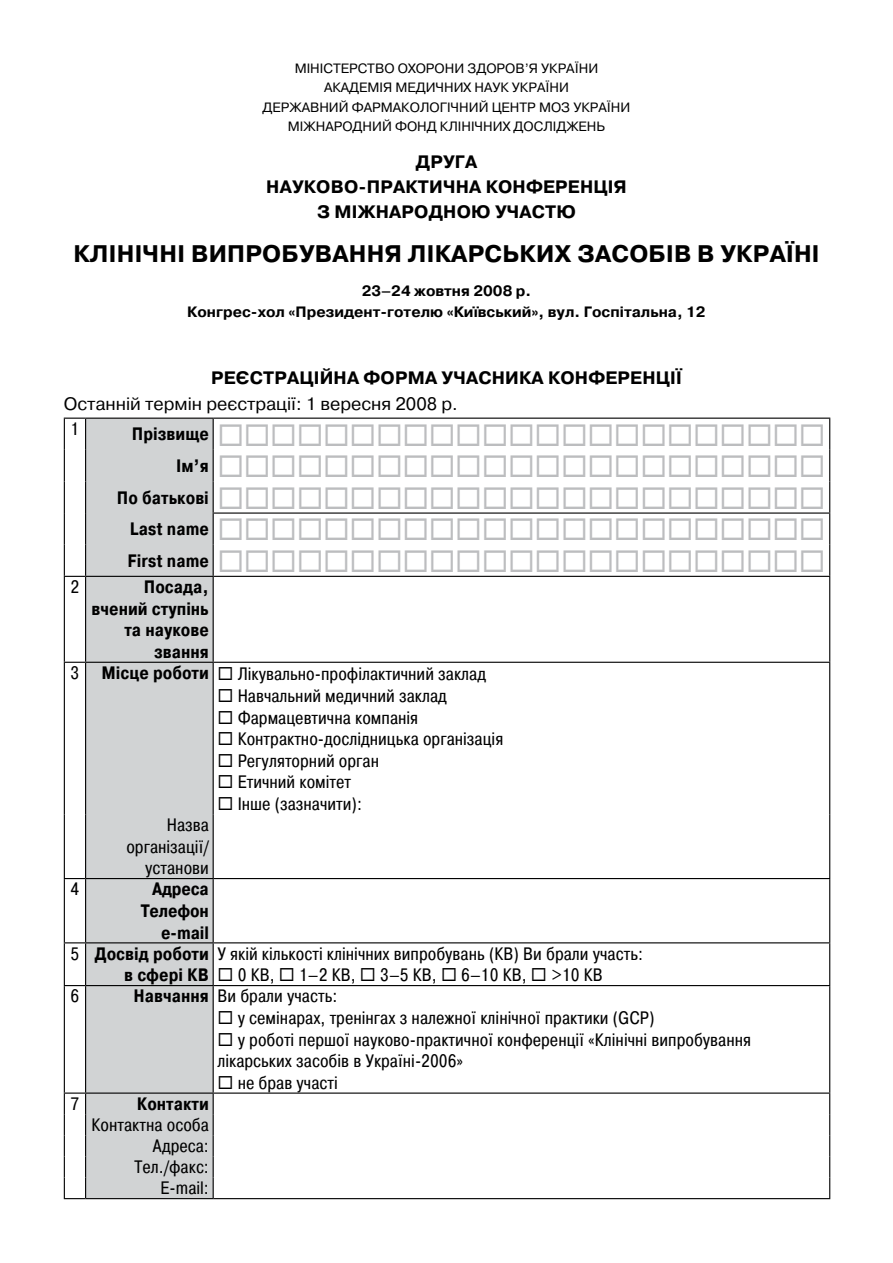
<style>
.page{position:relative;width:893px;height:1263px;background:#fff}
.page>*{position:absolute;margin:0;border:0;box-sizing:border-box;transform-origin:0 0}
.t1{font:700 24px "Pragmatica";letter-spacing:.01em;color:#000}
.t2{font:18px/21.6px "Pragmatica Cond";color:#000;text-align:right}
.t3{font:700 18px/31.7px "Pragmatica Cond";color:#000;text-align:right}
.t4{font:700 18px/24.6px "Pragmatica";letter-spacing:.01em;color:#000;text-align:center}
.t5{font:18px "Pragmatica";color:#000}
.t6{font:700 15px/21px "Pragmatica";color:#000;text-align:center}
.t7{font:13.5px/19.2px "Pragmatica";color:#000;text-align:center}
.s1{color:#bcbdbf}
.s2{font-weight:700}
.s3{font-weight:400}
</style>
<div class="page">
<div style="left:86px;top:419px;width:127px;height:779px;background:#d1d3d4"></div>
<svg style="left:64px;top:576px;width:22px;height:1px"></svg>
<hr style="left:86px;top:576px;width:127px;height:1px;background:#000">
<hr style="left:213px;top:576px;width:617px;height:1px;background:#000">
<svg style="left:64px;top:662px;width:22px;height:1px"></svg>
<hr style="left:86px;top:662px;width:127px;height:1px;background:#000">
<hr style="left:213px;top:662px;width:617px;height:1px;background:#000">
<svg style="left:64px;top:878px;width:22px;height:1px"></svg>
<hr style="left:86px;top:878px;width:127px;height:1px;background:#000">
<hr style="left:213px;top:878px;width:617px;height:1px;background:#000">
<hr style="left:86px;top:942px;width:127px;height:1px;background:#000">
<hr style="left:213px;top:942px;width:617px;height:1px;background:#000">
<svg style="left:64px;top:942px;width:22px;height:1px"></svg>
<svg style="left:64px;top:985px;width:22px;height:1px"></svg>
<hr style="left:86px;top:985px;width:127px;height:1px;background:#000">
<hr style="left:213px;top:985px;width:617px;height:1px;background:#000">
<svg style="left:64px;top:418px;width:22px;height:1px"></svg>
<hr style="left:64px;top:419px;width:1px;height:31px;background:#000">
<hr style="left:64px;top:450px;width:1px;height:31px;background:#000">
<hr style="left:64px;top:481px;width:1px;height:32px;background:#000">
<hr style="left:64px;top:513px;width:1px;height:32px;background:#000">
<hr style="left:64px;top:545px;width:1px;height:31px;background:#000">
<hr style="left:64px;top:577px;width:1px;height:85px;background:#000">
<hr style="left:64px;top:663px;width:1px;height:151px;background:#000">
<hr style="left:64px;top:814px;width:1px;height:64px;background:#000">
<hr style="left:64px;top:879px;width:1px;height:63px;background:#000">
<hr style="left:64px;top:943px;width:1px;height:42px;background:#000">
<hr style="left:64px;top:986px;width:1px;height:106px;background:#000">
<hr style="left:86px;top:418px;width:127px;height:1px;background:#000">
<hr style="left:85px;top:419px;width:1px;height:31px;background:#000">
<hr style="left:85px;top:450px;width:1px;height:31px;background:#000">
<hr style="left:85px;top:481px;width:1px;height:32px;background:#000">
<hr style="left:85px;top:513px;width:1px;height:32px;background:#000">
<hr style="left:85px;top:545px;width:1px;height:31px;background:#000">
<hr style="left:85px;top:577px;width:1px;height:85px;background:#000">
<hr style="left:85px;top:663px;width:1px;height:151px;background:#000">
<hr style="left:85px;top:814px;width:1px;height:64px;background:#000">
<hr style="left:85px;top:879px;width:1px;height:63px;background:#000">
<hr style="left:85px;top:943px;width:1px;height:42px;background:#000">
<hr style="left:85px;top:986px;width:1px;height:106px;background:#000">
<hr style="left:829px;top:514px;width:1px;height:31px;background:#000">
<hr style="left:829px;top:545px;width:1px;height:31px;background:#000">
<hr style="left:829px;top:577px;width:1px;height:85px;background:#000">
<hr style="left:829px;top:663px;width:1px;height:151px;background:#000">
<hr style="left:829px;top:814px;width:1px;height:64px;background:#000">
<hr style="left:829px;top:879px;width:1px;height:63px;background:#000">
<hr style="left:829px;top:943px;width:1px;height:42px;background:#000">
<hr style="left:829px;top:986px;width:1px;height:106px;background:#000">
<hr style="left:213px;top:514px;width:1px;height:31px;background:#000">
<hr style="left:213px;top:545px;width:1px;height:31px;background:#000">
<hr style="left:213px;top:577px;width:1px;height:85px;background:#000">
<hr style="left:213px;top:663px;width:1px;height:151px;background:#000">
<hr style="left:213px;top:814px;width:1px;height:64px;background:#000">
<hr style="left:213px;top:879px;width:1px;height:63px;background:#000">
<hr style="left:213px;top:943px;width:1px;height:42px;background:#000">
<hr style="left:213px;top:986px;width:1px;height:106px;background:#000">
<svg style="left:213px;top:1094px;width:1px;height:104px"></svg>
<hr style="left:213px;top:418px;width:617px;height:1px;background:#000">
<hr style="left:213px;top:419px;width:1px;height:31px;background:#000">
<hr style="left:829px;top:419px;width:1px;height:31px;background:#000">
<hr style="left:213px;top:450px;width:1px;height:31px;background:#000">
<hr style="left:829px;top:450px;width:1px;height:31px;background:#000">
<hr style="left:213px;top:481px;width:1px;height:31px;background:#000">
<hr style="left:829px;top:481px;width:1px;height:31px;background:#000">
<hr style="left:64px;top:1092px;width:22px;height:2px;background:#000">
<hr style="left:86px;top:1092px;width:127px;height:2px;background:#000">
<hr style="left:213px;top:1092px;width:617px;height:2px;background:#000">
<svg style="left:829px;top:1094px;width:1px;height:104px"></svg>
<svg style="left:64px;top:1094px;width:22px;height:105px"></svg>
<hr style="left:86px;top:1198px;width:127px;height:1px;background:#000">
<hr style="left:213px;top:1198px;width:617px;height:1px;background:#000">
<hr style="left:213px;top:512px;width:617px;height:2px;background:#000">
<p class="t7" style="left:263px;top:59px;width:369px">МІНІСТЕРСТВО ОХОРОНИ ЗДОРОВ’Я УКРАЇНИ АКАДЕМІЯ МЕДИЧНИХ НАУК УКРАЇНИ<br>ДЕРЖАВНИЙ ФАРМАКОЛОГІЧНИЙ ЦЕНТР МОЗ УКРАЇНИ МІЖНАРОДНИЙ ФОНД КЛІНІЧНИХ ДОСЛІДЖЕНЬ</p>
<p class="t4" style="left:266px;top:150px;width:362px">ДРУГА<br>НАУКОВО-ПРАКТИЧНА КОНФЕРЕНЦІЯ<br>З МІЖНАРОДНОЮ УЧАСТЮ</p>
<h1 class="t1" style="left:73px;top:238px;width:49px">Клінічні</h1>
<h1 class="t1" style="left:191px;top:238px;width:19px">випро</h1>
<h1 class="t1" style="left:282px;top:238px;width:36px">бування</h1>
<h1 class="t1" style="left:408px;top:238px;width:35px">лікарс</h1>
<h1 class="t1" style="left:502px;top:238px;width:94px">ьких засо</h1>
<h1 class="t1" style="left:649px;top:238px;width:105px">бів в Укра</h1>
<h1 class="t1" style="left:786px;top:238px;width:20px">їні</h1>
<p class="t6" style="left:187px;top:281px;width:520px">23–24 жовтня 2008 р.<br>Конгрес-хол «Президент-готелю «Київський», вул. Госпітальна, 12</p>
<p class="t4" style="left:211px;top:365px;width:472px">РЕЄСТРАЦІЙНА ФОРМА УЧАСНИКА КОНФЕРЕНЦІЇ</p>
<p class="t5" style="left:64px;top:393px;width:396px">Останній термін реєстрації: 1 вересня 2008 р.</p>
<p class="t2" style="left:71px;top:418px;width:10px">1</p>
<p class="t3" style="left:117px;top:419px;width:710px">Прізвище <span class="s1">◻◻◻◻◻◻◻◻◻◻◻◻◻◻◻◻◻◻◻◻◻◻◻ </span>Ім’я <span class="s1">◻◻◻◻◻◻◻◻◻◻◻◻◻◻◻◻◻◻◻◻◻◻◻<br></span>По батькові <span class="s1">◻◻◻◻◻◻◻◻◻◻◻◻◻◻◻◻◻◻◻◻◻◻◻ </span>Last name <span class="s1">◻◻◻◻◻◻◻◻◻◻◻◻◻◻◻◻◻◻◻◻◻◻◻ </span>First name <span class="s1">◻◻◻◻◻◻◻◻◻◻◻◻◻◻◻◻◻◻◻◻◻◻◻</span></p>
<p class="t2" style="left:71px;top:576px;width:10px">2</p>
<p class="t3" style="left:144px;top:572px;width:67px">Посада,</p>
<p class="t3" style="left:92px;top:594px;width:119px">вчений ступінь</p>
<p class="t3" style="left:124px;top:615px;width:86px">та наукове</p>
<p class="t3" style="left:154px;top:637px;width:56px">звання</p>
<p class="t2" style="left:71px;top:663px;width:417px">3 <span class="s2">Місце роботи</span> ◻ Лікувально-профілактичний заклад</p>
<p class="t2" style="left:217px;top:685px;width:231px">◻ Навчальний медичний заклад</p>
<p class="t2" style="left:217px;top:706px;width:202px">◻ Фармацевтична компанія</p>
<p class="t2" style="left:217px;top:728px;width:287px">◻ Контрактно-дослідницька організація</p>
<p class="t2" style="left:217px;top:750px;width:163px">◻ Регуляторний орган</p>
<p class="t2" style="left:217px;top:771px;width:135px">◻ Етичний комітет</p>
<p class="t2" style="left:217px;top:793px;width:146px">◻ Інше (зазначити):</p>
<p class="t2" style="left:126px;top:814px;width:84px">Назва організації/ установи</p>
<p class="t2" style="left:71px;top:878px;width:10px">4</p>
<p class="t3" style="left:71px;top:880px;width:140px;line-height:21.5px">Адреса<br>Телефон<br>e‑mail<br><span class="s3">5</span> Досвід роботи в сфері КВ</p>
<p class="t2" style="left:217px;top:943px;width:427px">У якій кількості клінічних випробувань (КВ) Ви брали участь:</p>
<p class="t2" style="left:217px;top:964px;width:387px">◻ 0 КВ, ◻ 1–2 КВ, ◻ 3–5 КВ, ◻ 6–10 КВ, ◻ &gt;10 КВ</p>
<p class="t2" style="left:71px;top:985px;width:10px">6</p>
<p class="t2" style="left:134px;top:985px;width:205px"><span class="s2">Навчання</span> Ви брали участь:</p>
<p class="t2" style="left:217px;top:1007px;width:439px">◻ у семінарах, тренінгах з належної клінічної практики (GCP)</p>
<p class="t2" style="left:217px;top:1028px;width:535px;text-align:left">◻ у роботі першої науково-практичної конференції «Клінічні випробування лікарських засобів в Україні-2006»</p>
<p class="t2" style="left:217px;top:1072px;width:122px">◻ не брав участі</p>
<p class="t2" style="left:71px;top:1093px;width:10px">7</p>
<p class="t3" style="left:137px;top:1089px;width:74px">Контакти</p>
<p class="t2" style="left:91px;top:1114px;width:119px;line-height:21.1px">Контактна особа<br>Адреса:<br>Тел./факс:<br>Е-mail:</p>
</div>
